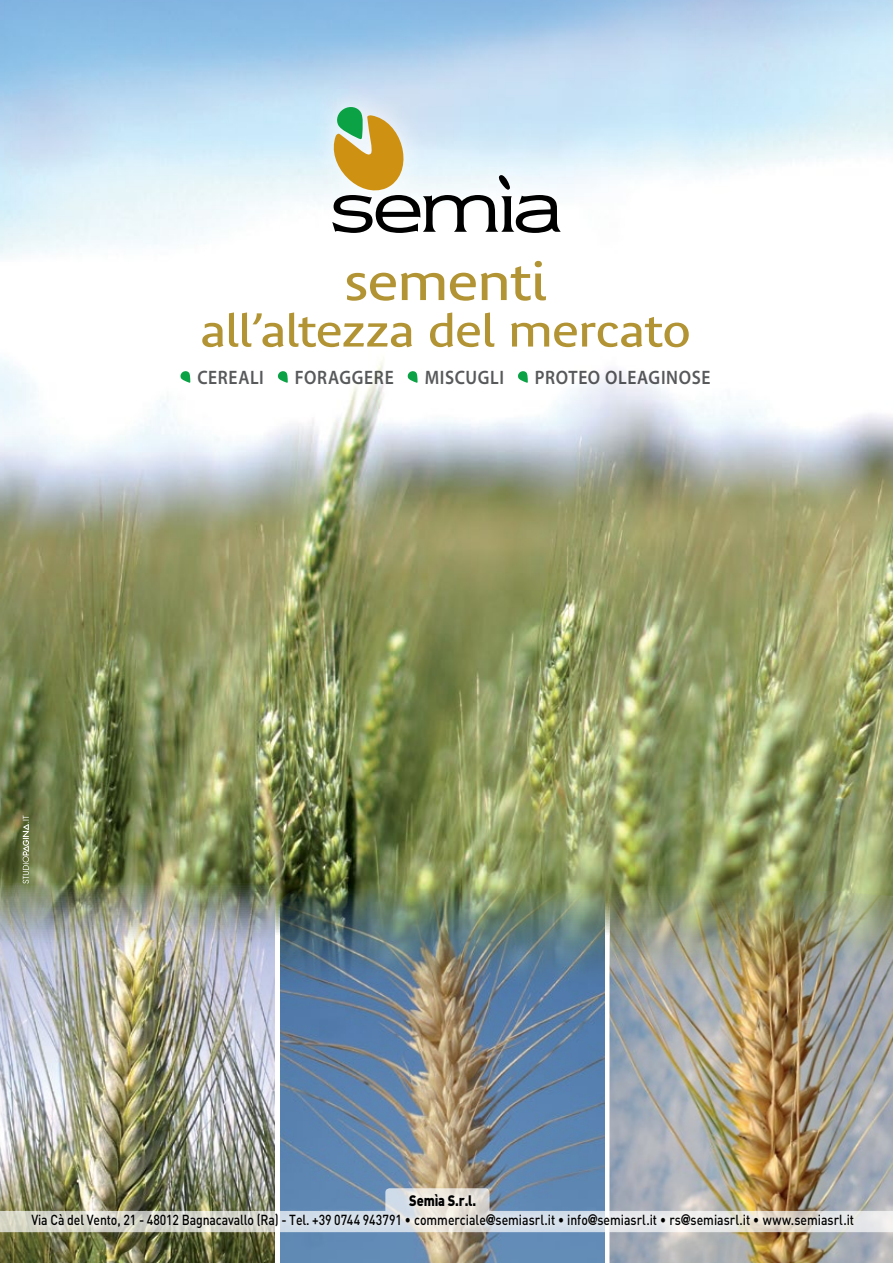
<style>
.page{position:relative;width:893px;height:1263px;background:#fff}
.page>*{position:absolute;margin:0;border:0;box-sizing:border-box;transform-origin:0 0}
.t1{font:51px "Bienvenue";letter-spacing:-.02em;color:#b29435;scale:1.18 1}
.t2{font:44.7px "Bienvenue";letter-spacing:-.015em;color:#b29435;scale:1.18 1}
.t3{font:600 19.5px "Myriad Pro";letter-spacing:.035em;color:#58595b;scale:.9 1}
.t4{font:900 15px "DIN";letter-spacing:-.01em;color:#000;scale:.85 1}
.t5{font:500 14.4px "DIN";letter-spacing:-.005em;color:#000;scale:.85 1}
.s1{font-weight:300}
.s2{font-family:"Eurostile LT Std";font-weight:700}
</style>
<div class="page">
<img style="left:0;top:0;width:893px;height:901px">
<img style="left:278px;top:889px;width:327px;height:374px">
<img style="left:0;top:875px;width:275px;height:388px">
<hr style="left:275px;top:901px;width:4px;height:362px;background:#fff">
<img style="left:609px;top:886px;width:284px;height:377px">
<svg style="left:23px;top:815px;width:6px;height:68px"></svg>
<svg style="left:0;top:1188px;width:893px;height:44px;background:#c4c4b9"></svg>
<img style="left:25px;top:1187px;width:836px;height:49px">
<div style="left:306px;top:81px;width:280px;height:179px;background:#fff;opacity:.75"></div>
<svg style="left:325px;top:105px;width:236px;height:128px"></svg>
<svg style="left:180px;top:371px;width:10px;height:12px"></svg>
<svg style="left:277px;top:371px;width:11px;height:12px"></svg>
<svg style="left:407px;top:371px;width:11px;height:12px"></svg>
<svg style="left:517px;top:371px;width:11px;height:12px"></svg>
<h1 class="t1" style="left:344px;top:253px;width:173px">sementi</h1>
<h2 class="t2" style="left:200px;top:305px;width:417px">all’altezza del mercato</h2>
<h3 class="t3" style="left:197px;top:365px;width:75px">CEREALI</h3>
<h3 class="t3" style="left:295px;top:365px;width:111px">FORAGGERE</h3>
<h3 class="t3" style="left:425px;top:365px;width:90px">MISCUGLI</h3>
<h3 class="t3" style="left:535px;top:365px;width:196px">PROTEO OLEAGINOSE</h3>
<p class="t4" style="left:409px;top:1190px;width:80px">Semìa S.r.l.</p>
<p class="t5" style="left:31px;top:1211px;width:969px">Via Cà del Vento, 21 - 48012 Bagnacavallo (Ra) - Tel. +39 0744 943791 <span class="s1">•</span> commerciale<span class="s2">@</span>semiasrl.it <span class="s1">•</span> info<span class="s2">@</span>semiasrl.it <span class="s1">•</span> rs<span class="s2">@</span>semiasrl.it <span class="s1">•</span> www.semiasrl.it</p>
</div>
